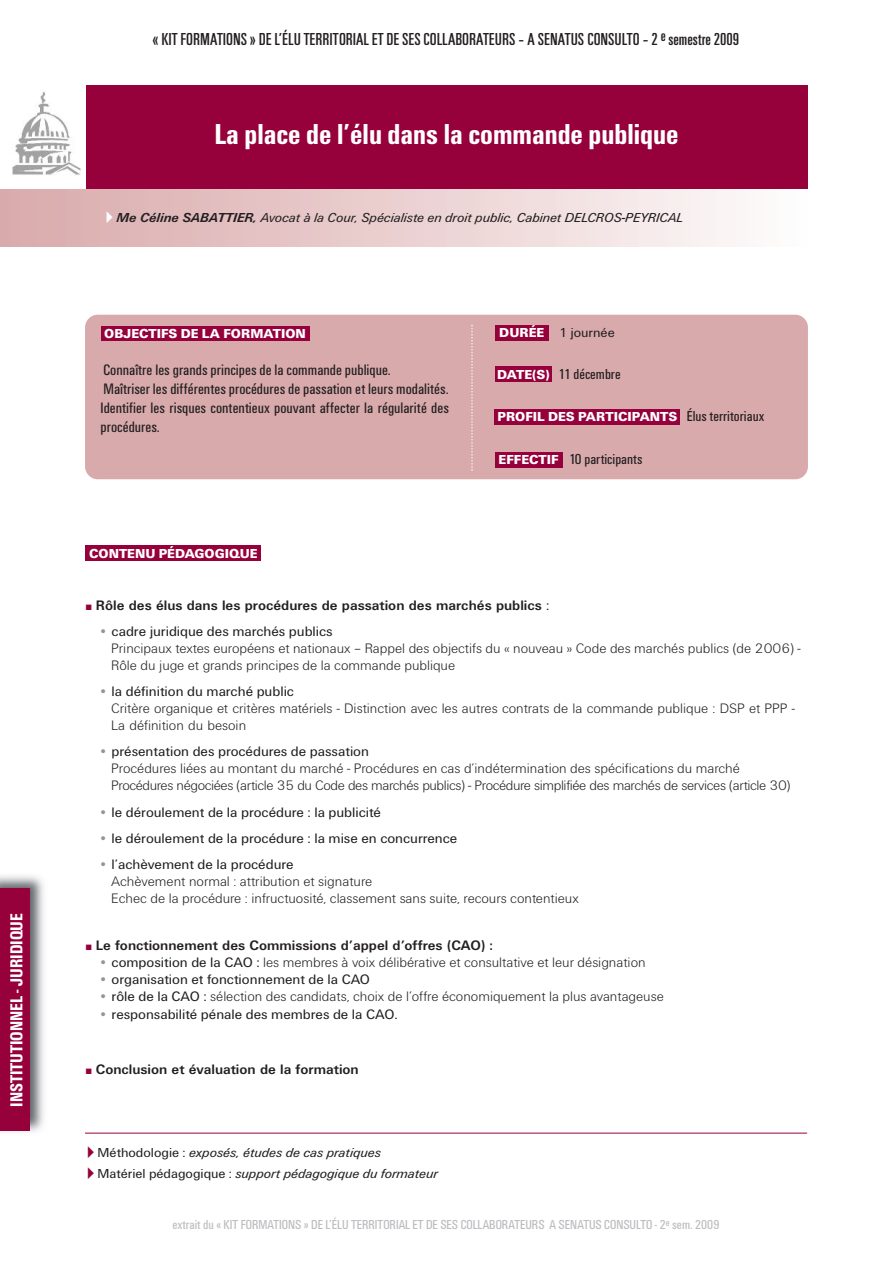
<style>
.page{position:relative;width:893px;height:1263px;background:#fff}
.page>*{position:absolute;margin:0;border:0;box-sizing:border-box;transform-origin:0 0}
.t1{font:700 condensed 30px "Unitus T";color:#fff}
.t2{font:condensed 18px "Unitus T";color:#231f20}
.t3{font:700 condensed 18px "Unitus T";color:#fff}
.t4{font:condensed 15.75px/18.9px "Unitus T";color:#231f20}
.t5{font:condensed 15px "Unitus T";color:#231f20}
.t6{font:300 14.25px/17.1px "Unitus T";color:#231f20}
.t7{font:300 14.25px/17.1px "Unitus T";letter-spacing:-.025em;color:#231f20}
.t8{font:14.25px "Unitus T";color:#231f20}
.t9{font:700 14.25px "Unitus T";color:#231f20}
.t10{font:italic 13.5px "Unitus T";color:#231f20}
.t11{font:condensed 13.5px "Unitus T";color:#bcbdc0}
.t12{font:900 13.5px "Unitus T";color:#fff}
.t13{font:13.5px "Unitus T";color:#231f20}
.s1{font-family:"European Pi Three";font-style:normal;color:#fff}
.s2{font-weight:700}
.s3{font-weight:400}
.s4{font-weight:400;color:#939598}
.s5{color:#939598}
.s6{font-family:"European Pi Three";font-style:normal;color:#96013c}
.s7{font-style:normal}
</style>
<div class="page">
<div style="left:0;top:174px;width:808px;height:72px;background:linear-gradient(to right,#d9a8aa,#fdfbfb)"></div>
<div style="left:85px;top:315px;width:723px;height:164px;background:#d9aaac;border-radius:13px"></div>
<div style="left:85px;top:85px;width:723px;height:104px;background:#96013c"></div>
<div style="left:101px;top:327px;width:209px;height:14px;background:#96013c"></div>
<div style="left:495px;top:366px;width:57px;height:16px;background:#96013c"></div>
<div style="left:495px;top:325px;width:54px;height:15px;background:#96013c"></div>
<div style="left:495px;top:452px;width:67px;height:16px;background:#96013c"></div>
<div style="left:495px;top:409px;width:185px;height:16px;background:#96013c"></div>
<div style="left:86px;top:545px;width:175px;height:16px;background:#96013c"></div>
<svg style="left:471px;top:325px;width:2px;height:146px"></svg>
<div style="left:0;top:85px;width:85px;height:104px;background:#fff"></div>
<img style="left:12px;top:91px;width:69px;height:84px">
<hr style="left:85px;top:1133px;width:722px;height:1px;background:#96013c">
<img style="left:0;top:875px;width:44px;height:257px">
<div style="left:0;top:889px;width:30px;height:242px;background:#96013c"></div>
<p class="t3" style="left:6px;top:1107px;width:195px;rotate:-90deg">INSTITUTIONNEL - JURIDIQUE</p>
<p class="t2" style="left:153px;top:28px;width:588px">« KIT FORMATIONS » DEL’ÉLU TERRITORIAL ET DE SES COLLABORATEURS – A SENATUS CONSULTO–2 <sup>e</sup> semestre2009</p>
<h1 class="t1" style="left:215px;top:116px;width:465px">La place de l’élu dans la commande publique</h1>
<p class="t10" style="left:106px;top:209px;width:578px"><span class="s1">-</span> <span class="s2">Me Céline SABATTIER,</span> Avocat à la Cour, Spécialiste en droit public, Cabinet DELCROS-PEYRICAL</p>
<p class="t12" style="left:499px;top:325px;width:47px">DURÉE</p>
<p class="t12" style="left:104px;top:326px;width:203px">OBJECTIFS DE LA FORMATION</p>
<p class="t13" style="left:559px;top:325px;width:57px">1 journée</p>
<p class="t5" style="left:559px;top:365px;width:64px">11 décembre</p>
<p class="t4" style="left:101px;top:360px;width:350px">Connaître les grands principes de la commande publique.<br>Maîtriser les différentes procédures de passation et leurs modalités.<br>Identifier les risques contentieux pouvant affecter la régularité des procédures.</p>
<p class="t12" style="left:497px;top:366px;width:54px">DATE(S)</p>
<p class="t12" style="left:498px;top:409px;width:181px">PROFIL DES PARTICIPANTS</p>
<p class="t12" style="left:499px;top:451px;width:61px">EFFECTIF</p>
<p class="t5" style="left:569px;top:450px;width:75px">10 participants</p>
<p class="t5" style="left:687px;top:407px;width:79px">Élus territoriaux</p>
<p class="t12" style="left:89px;top:545px;width:170px">CONTENU PÉDAGOGIQUE</p>
<p class="t9" style="left:96px;top:596px;width:455px">Rôle des élus dans les procédures de passation des marchés publics <span class="s3">:</span></p>
<p class="t6" style="left:111px;top:622px;width:691px;text-indent:-13px"><span class="s4">•</span> <span class="s3">cadre juridique des marchés publics<br></span>Principaux textes européens et nationaux – Rappel des objectifs du « nouveau » Code des marchés publics (de 2006) -<br>Rôle du juge et grands principes de la commande publique</p>
<p class="t6" style="left:111px;top:682px;width:685px;text-indent:-13px"><span class="s4">•</span> <span class="s3">la définition du marché public<br></span>Critère organique et critères matériels - Distinction avec les autres contrats de la commande publique : DSP et PPP -<br>La définition du besoin</p>
<p class="t7" style="left:111px;top:743px;width:680px;text-indent:-13px"><span class="s4">•</span> <span class="s3">présentation des procédures de passation<br></span>Procédures liées au montant du marché - Procédures en cas d’indétermination des spécifications du marché<br>Procédures négociées (article 35 du Code des marchés publics) - Procédure simplifiée des marchés de services (article 30)</p>
<p class="t8" style="left:99px;top:803px;width:284px"><span class="s5">•</span> le déroulement de la procédure : la publicité</p>
<p class="t8" style="left:99px;top:829px;width:360px"><span class="s5">•</span> le déroulement de la procédure : la mise en concurrence</p>
<p class="t6" style="left:111px;top:855px;width:469px;text-indent:-13px"><span class="s4">•</span> <span class="s3">l’achèvement de la procédure<br></span>Achèvement normal : attribution et signature<br>Echec de la procédure : infructuosité, classement sans suite, recours contentieux</p>
<p class="t9" style="left:96px;top:937px;width:399px">Le fonctionnement des Commissions d’appel d’offres (CAO) :</p>
<p class="t6" style="left:99px;top:954px;width:549px"><span class="s4">•</span> <span class="s3">composition de la CAO :</span> les membres à voix délibérative et consultative et leur désignation</p>
<p class="t8" style="left:99px;top:971px;width:273px"><span class="s5">•</span> organisation et fonctionnement de la CAO</p>
<p class="t6" style="left:99px;top:988px;width:567px"><span class="s4">•</span> <span class="s3">rôle de la CAO :</span> sélection des candidats, choix de l’offre économiquement la plus avantageuse</p>
<p class="t8" style="left:99px;top:1005px;width:301px"><span class="s5">•</span> responsabilité pénale des membres de la CAO.</p>
<p class="t9" style="left:96px;top:1060px;width:264px">Conclusion et évaluation de la formation</p>
<p class="t10" style="left:87px;top:1144px;width:295px"><span class="s6">-</span> <span class="s7">Méthodologie :</span> exposés, études de cas pratiques</p>
<p class="t10" style="left:87px;top:1165px;width:352px"><span class="s6">-</span> <span class="s7">Matériel pédagogique :</span> support pédagogique du formateur</p>
<p class="t11" style="left:172px;top:1217px;width:548px">extrait du « KIT FORMATIONS » DE L’ÉLU TERRITORIAL ET DE SES COLLABORATEURS A SENATUS CONSULTO - 2<sup>e</sup> sem. 2009</p>
</div>
